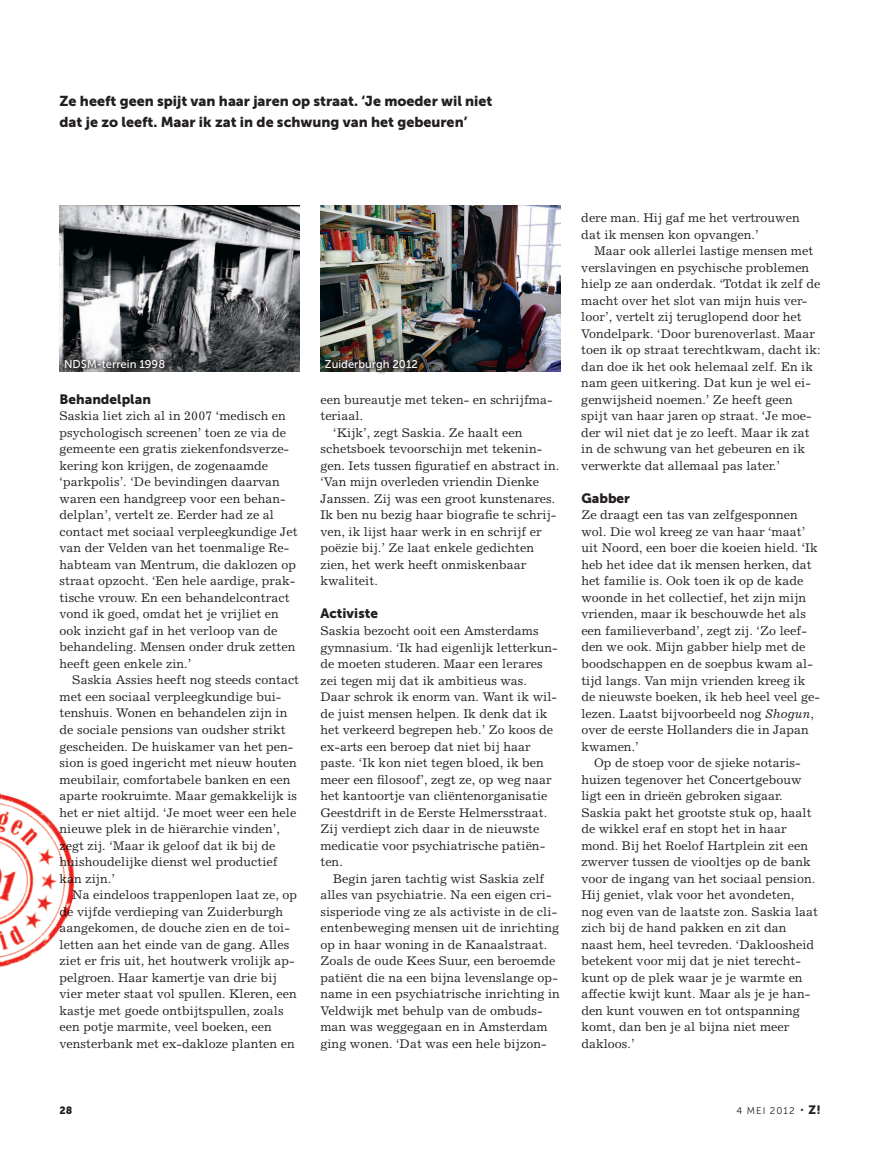
<style>
.page{position:relative;width:872px;height:1149px;background:#fff}
.page>*{position:absolute;margin:0;border:0;box-sizing:border-box;transform-origin:0 0}
.t1{font:14.25px/21px "Museo Sans 900";color:#231f20}
.t2{font:13.5px "Museo Sans 900";letter-spacing:.005em;color:#231f20}
.t3{font:12.6px/16.5px "Excelsior";letter-spacing:.005em;color:#231f20}
.t4{font:11.25px "Museo Sans 500";color:#fff}
.t5{font:10.5px "Museo Sans 900";color:#231f20}
.t6{font:9.75px "Museo Sans 300";letter-spacing:.1em;color:#231f20}
.s1{font-style:italic}
.s2{font-family:"Museo Sans 900";font-size:12px}
</style>
<div class="page">
<img style="left:60px;top:206px;width:239px;height:166px">
<img style="left:320px;top:206px;width:240px;height:165px">
<svg style="left:322px;top:355px;width:100px;height:19px;background:#504e49"></svg>
<svg style="left:62px;top:355px;width:108px;height:16px;background:#525254"></svg>
<img style="left:0;top:793px;width:74px;height:174px">
<p class="t1" style="left:60px;top:90px;width:434px">Ze heeft geen spijt van haar jaren op straat. ‘Je moeder wil niet dat je zo leeft. Maar ik zat in de schwung van het gebeuren’</p>
<p class="t4" style="left:64px;top:357px;width:103px">NDSM-terrein 1998</p>
<p class="t4" style="left:325px;top:357px;width:94px">Zuiderburgh 2012</p>
<p class="t2" style="left:60px;top:391px;width:93px">Behandelplan</p>
<p class="t3" style="left:60px;top:407px;width:240px">Saskia liet zich al in 2007 ‘medisch en psychologisch screenen’ toen ze via de gemeente een gratis ziekenfondsverze&shy;kering kon krijgen, de zogenaamde ‘parkpolis’. ‘De bevindingen daarvan waren een handgreep voor een behan&shy;delplan’, vertelt ze. Eerder had ze al contact met sociaal verpleegkundige Jet van der Velden van het toenmalige Re&shy;habteam van Mentrum, die daklozen op straat opzocht. ‘Een hele aardige, prak&shy;tische vrouw. En een behandelcontract vond ik goed, omdat het je vrijliet en ook inzicht gaf in het verloop van de behandeling. Mensen onder druk zetten heeft geen enkele zin.’</p>
<p class="t3" style="left:60px;top:671px;width:241px;text-indent:13px">Saskia Assies heeft nog steeds contact met een sociaal verpleegkundige bui&shy;tenshuis. Wonen en behandelen zijn in de sociale pensions van oudsher strikt gescheiden. De huiskamer van het pen&shy;sion is goed ingericht met nieuw houten meubilair, comfortabele banken en een aparte rookruimte. Maar gemakkelijk is het er niet altijd. ‘Je moet weer een hele nieuwe plek in de hiërarchie vinden’, zegt zij. ‘Maar ik geloof dat ik bij de huishoudelijke dienst wel productief kan zijn.’</p>
<p class="t3" style="left:60px;top:886px;width:239px;text-indent:13px">Na eindeloos trappenlopen laat ze, op de vijfde verdieping van Zuiderburgh aangekomen, de douche zien en de toi&shy;letten aan het einde van de gang. Alles ziet er fris uit, het houtwerk vrolijk ap&shy;pelgroen. Haar kamertje van drie bij vier meter staat vol spullen. Kleren, een kastje met goede ontbijtspullen, zoals een potje marmite, veel boeken, een vensterbank met ex-dakloze planten en</p>
<p class="t3" style="left:320px;top:391px;width:234px">een bureautje met teken- en schrijfma-</p>
<p class="t3" style="left:320px;top:407px;width:44px">teriaal.</p>
<p class="t3" style="left:333px;top:424px;width:191px">‘Kijk’, zegt Saskia. Ze haalt een</p>
<p class="t3" style="left:320px;top:440px;width:223px">schetsboek tevoorschijn met tekenin-</p>
<p class="t3" style="left:320px;top:457px;width:240px">gen. Iets tussen figuratief en abstract in.</p>
<p class="t3" style="left:320px;top:473px;width:220px">‘Van mijn overleden vriendin Dienke</p>
<p class="t3" style="left:320px;top:490px;width:236px">Janssen. Zij was een groot kunstenares.</p>
<p class="t3" style="left:320px;top:506px;width:237px">Ik ben nu bezig haar biografie te schrij-</p>
<p class="t3" style="left:320px;top:523px;width:223px">ven, ik lijst haar werk in en schrijf er</p>
<p class="t3" style="left:320px;top:539px;width:215px">poëzie bij.’ Ze laat enkele gedichten</p>
<p class="t3" style="left:320px;top:556px;width:207px">zien, het werk heeft onmiskenbaar</p>
<p class="t3" style="left:320px;top:572px;width:59px">kwaliteit.</p>
<p class="t2" style="left:320px;top:606px;width:59px">Activiste</p>
<p class="t3" style="left:320px;top:622px;width:239px">Saskia bezocht ooit een Amsterdams gymnasium. ‘Ik had eigenlijk letterkun&shy;de moeten studeren. Maar een lerares zei tegen mij dat ik ambitieus was.<br>Daar schrok ik enorm van. Want ik wil&shy;de juist mensen helpen. Ik denk dat ik het verkeerd begrepen heb.’ Zo koos de ex-arts een beroep dat niet bij haar paste. ‘Ik kon niet tegen bloed, ik ben meer een filosoof’, zegt ze, op weg naar het kantoortje van cliëntenorganisatie Geestdrift in de Eerste Helmersstraat.<br>Zij verdiept zich daar in de nieuwste medicatie voor psychiatrische patiën&shy;ten.</p>
<p class="t3" style="left:320px;top:869px;width:241px;text-indent:13px">Begin jaren tachtig wist Saskia zelf alles van psychiatrie. Na een eigen cri&shy;sisperiode ving ze als activiste in de cli&shy;ëntenbeweging mensen uit de inrichting op in haar woning in de Kanaalstraat.<br>Zoals de oude Kees Suur, een beroemde patiënt die na een bijna levenslange op&shy;name in een psychiatrische inrichting in Veldwijk met behulp van de ombuds&shy;man was weggegaan en in Amsterdam ging wonen. ‘Dat was een hele bijzon-</p>
<p class="t3" style="left:581px;top:209px;width:220px">dere man. Hij gaf me het vertrouwen dat ik mensen kon opvangen.’</p>
<p class="t3" style="left:581px;top:242px;width:241px;text-indent:13px">Maar ook allerlei lastige mensen met verslavingen en psychische problemen hielp ze aan onderdak. ‘Totdat ik zelf de macht over het slot van mijn huis ver&shy;loor’, vertelt zij teruglopend door het Vondelpark. ‘Door burenoverlast. Maar toen ik op straat terechtkwam, dacht ik: dan doe ik het ook helemaal zelf. En ik nam geen uitkering. Dat kun je wel ei&shy;genwijsheid noemen.’ Ze heeft geen spijt van haar jaren op straat. ‘Je moe&shy;der wil niet dat je zo leeft. Maar ik zat in de schwung van het gebeuren en ik verwerkte dat allemaal pas later.’</p>
<p class="t2" style="left:581px;top:490px;width:50px">Gabber</p>
<p class="t3" style="left:581px;top:506px;width:218px">Ze draagt een tas van zelfgesponnen</p>
<p class="t3" style="left:581px;top:523px;width:225px">wol. Die wol kreeg ze van haar ‘maat’</p>
<p class="t3" style="left:581px;top:539px;width:238px">uit Noord, een boer die koeien hield. ‘Ik</p>
<p class="t3" style="left:581px;top:556px;width:232px">heb het idee dat ik mensen herken, dat</p>
<p class="t3" style="left:581px;top:572px;width:223px">het familie is. Ook toen ik op de kade</p>
<p class="t3" style="left:581px;top:589px;width:226px">woonde in het collectief, het zijn mijn</p>
<p class="t3" style="left:581px;top:605px;width:226px">vrienden, maar ik beschouwde het als</p>
<p class="t3" style="left:581px;top:622px;width:227px">een familieverband’, zegt zij. ‘Zo leef-</p>
<p class="t3" style="left:581px;top:638px;width:225px">den we ook. Mijn gabber hielp met de</p>
<p class="t3" style="left:581px;top:655px;width:233px">boodschappen en de soepbus kwam al-</p>
<p class="t3" style="left:581px;top:671px;width:226px">tijd langs. Van mijn vrienden kreeg ik</p>
<p class="t3" style="left:581px;top:688px;width:240px">de nieuwste boeken, ik heb heel veel ge-</p>
<p class="t3" style="left:581px;top:704px;width:234px">lezen. Laatst bijvoorbeeld nog <span class="s1">Shogun</span>,</p>
<p class="t3" style="left:581px;top:721px;width:229px">over de eerste Hollanders die in Japan</p>
<p class="t3" style="left:581px;top:737px;width:59px">kwamen.’</p>
<p class="t3" style="left:594px;top:754px;width:207px">Op de stoep voor de sjieke notaris-</p>
<p class="t3" style="left:581px;top:770px;width:222px">huizen tegenover het Concertgebouw</p>
<p class="t3" style="left:581px;top:787px;width:203px">ligt een in drieën gebroken sigaar.</p>
<p class="t3" style="left:581px;top:803px;width:232px">Saskia pakt het grootste stuk op, haalt</p>
<p class="t3" style="left:581px;top:820px;width:207px">de wikkel eraf en stopt het in haar</p>
<p class="t3" style="left:581px;top:836px;width:228px">mond. Bij het Roelof Hartplein zit een</p>
<p class="t3" style="left:581px;top:853px;width:231px">zwerver tussen de viooltjes op de bank</p>
<p class="t3" style="left:581px;top:869px;width:235px">voor de ingang van het sociaal pension.</p>
<p class="t3" style="left:581px;top:886px;width:214px">Hij geniet, vlak voor het avondeten,</p>
<p class="t3" style="left:581px;top:902px;width:238px">nog even van de laatste zon. Saskia laat</p>
<p class="t3" style="left:581px;top:919px;width:207px">zich bij de hand pakken en zit dan</p>
<p class="t3" style="left:581px;top:935px;width:234px">naast hem, heel tevreden. ‘Dakloosheid</p>
<p class="t3" style="left:581px;top:952px;width:221px">betekent voor mij dat je niet terecht-</p>
<p class="t3" style="left:581px;top:968px;width:223px">kunt op de plek waar je je warmte en</p>
<p class="t3" style="left:581px;top:985px;width:231px">affectie kwijt kunt. Maar als je je han-</p>
<p class="t3" style="left:581px;top:1001px;width:220px">den kunt vouwen en tot ontspanning</p>
<p class="t3" style="left:581px;top:1018px;width:209px">komt, dan ben je al bijna niet meer</p>
<p class="t3" style="left:581px;top:1034px;width:55px">dakloos.’</p>
<p class="t5" style="left:60px;top:1103px;width:14px">28</p>
<p class="t6" style="left:736px;top:1104px;width:86px">4 mei 2012 <span class="s2">· Z!</span></p>
</div>
